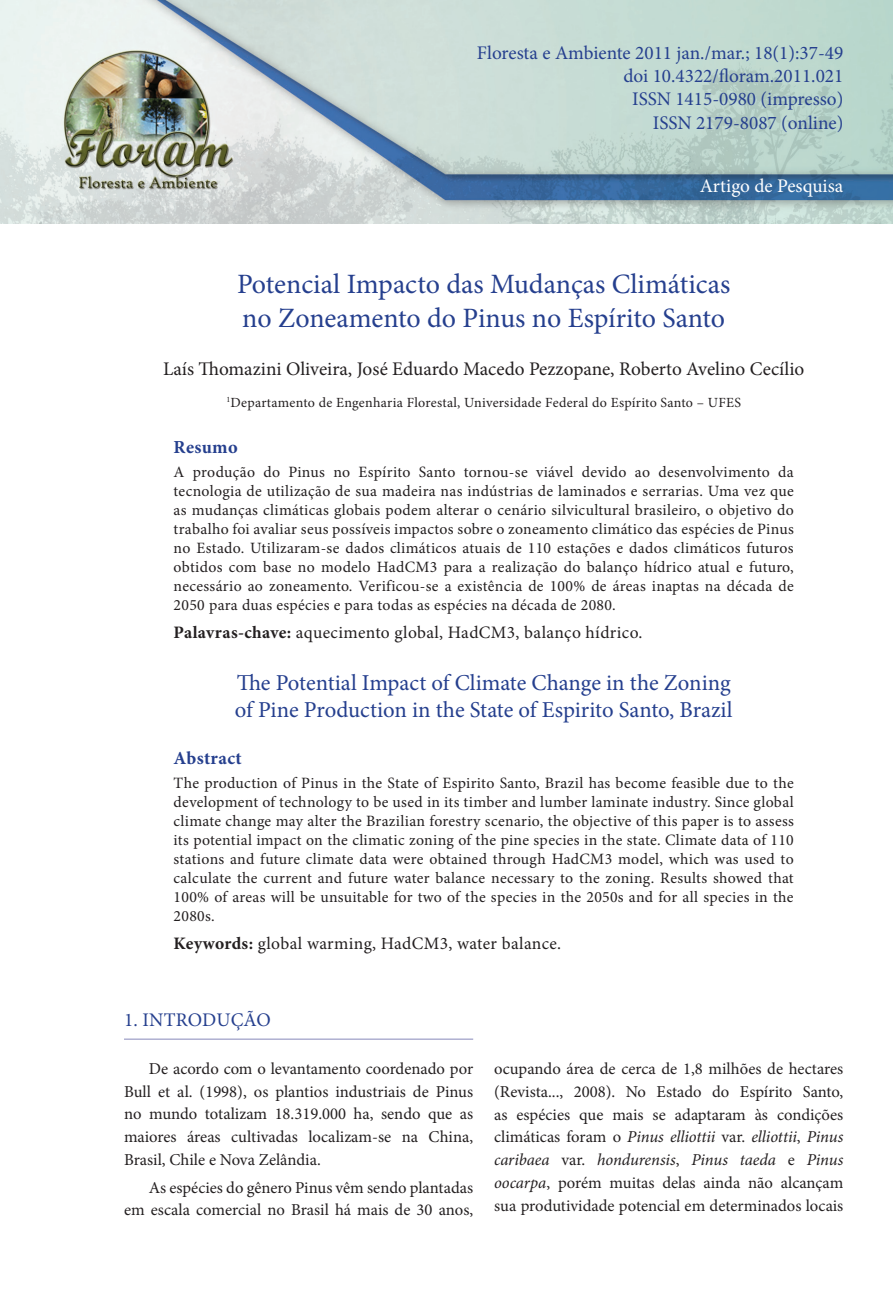
<style>
.page{position:relative;width:893px;height:1315px;background:#fff}
.page>*{position:absolute;margin:0;border:0;box-sizing:border-box;transform-origin:0 0}
.titulo_1o_idioma{font:28px/33.6px "Minion Pro";letter-spacing:-.005em;color:#253f8e}
.titulo_2o_idioma{font:22.75px/27.3px "Minion Pro";letter-spacing:-.005em;color:#253f8e}
.Cabeçalho{font:19.25px "Minion Pro";color:#253f8e}
.autores{font:19.25px "Minion Pro";color:#231f20}
.Corpo{font:19.25px "Minion Pro";color:#fff}
.Subtítulo_1º_nível{font:19.25px "Minion Pro";letter-spacing:.01em;color:#253f8e}
.Título_-_resumo{font:700 18.38px "Minion Pro";letter-spacing:.02em;color:#253f8e}
.Palavras-chave{font:17.5px "Minion Pro";letter-spacing:.02em;color:#231f20}
.Corpo-2{font:16.62px/22.8px "Minion Pro";color:#231f20;text-align:justify}
.Resumo{font:15.75px/18.9px "Minion Pro";letter-spacing:.02em;color:#231f20;text-align:justify}
.endereço{font:14px "Minion Pro";letter-spacing:.02em;color:#231f20}
.s1{font-weight:700}
.s2{font-style:italic}
</style>
<div class="page">
<img style="left:0;top:0;width:893px;height:223px">
<hr style="left:124px;top:1038px;width:349px;height:1px;background:#8688ba">
<p class="Cabeçalho" style="left:477px;top:40px;width:368px">Floresta e Ambiente 2011 jan./mar.; 18(1):37-49</p>
<p class="Cabeçalho" style="left:623px;top:63px;width:221px">doi 10.4322/floram.2011.021</p>
<p class="Cabeçalho" style="left:632px;top:86px;width:213px">ISSN 1415-0980 (impresso)</p>
<p class="Cabeçalho" style="left:653px;top:109px;width:192px">ISSN 2179-8087 (online)</p>
<p class="Corpo" style="left:700px;top:173px;width:145px">Artigo de Pesquisa</p>
<p class="titulo_1o_idioma" style="left:237px;top:268px;width:495px">Potencial Impacto das Mudanças Climáticas no Zoneamento do Pinus no Espírito Santo</p>
<p class="autores" style="left:163px;top:356px;width:643px">Laís Thomazini Oliveira, José Eduardo Macedo Pezzopane, Roberto Avelino Cecílio</p>
<p class="endereço" style="left:226px;top:393px;width:516px"><sup>1</sup>Departamento de Engenharia Florestal, Universidade Federal do Espírito Santo – UFES</p>
<p class="Título_-_resumo" style="left:174px;top:434px;width:66px">Resumo</p>
<p class="Resumo" style="left:174px;top:463px;width:622px">A produção do Pinus no Espírito Santo tornou-se viável devido ao desenvolvimento da tecnologia de utilização de sua madeira nas indústrias de laminados e serrarias. Uma vez que as mudanças climáticas globais podem alterar o cenário silvicultural brasileiro, o objetivo do trabalho foi avaliar seus possíveis impactos sobre o zoneamento climático das espécies de Pinus no Estado. Utilizaram-se dados climáticos atuais de 110 estações e dados climáticos futuros obtidos com base no modelo HadCM3 para a realização do balanço hídrico atual e futuro, necessário ao zoneamento. Verificou-se a existência de 100% de áreas inaptas na década de 2050 para duas espécies e para todas as espécies na década de 2080.</p>
<p class="Palavras-chave" style="left:174px;top:621px;width:470px"><span class="s1">Palavras-chave:</span> aquecimento global, HadCM3, balanço hídrico.</p>
<p class="titulo_2o_idioma" style="left:235px;top:669px;width:499px">The Potential Impact of Climate Change in the Zoning of Pine Production in the State of Espirito Santo, Brazil</p>
<p class="Título_-_resumo" style="left:174px;top:745px;width:70px">Abstract</p>
<p class="Resumo" style="left:174px;top:774px;width:622px">The production of Pinus in the State of Espirito Santo, Brazil has become feasible due to the development of technology to be used in its timber and lumber laminate industry. Since global climate change may alter the Brazilian forestry scenario, the objective of this paper is to assess its potential impact on the climatic zoning of the pine species in the state. Climate data of 110 stations and future climate data were obtained through HadCM3 model, which was used to calculate the current and future water balance necessary to the zoning. Results showed that 100% of areas will be unsuitable for two of the species in the 2050s and for all species in the 2080s.</p>
<p class="Palavras-chave" style="left:174px;top:931px;width:389px"><span class="s1">Keywords:</span> global warming, HadCM3, water balance.</p>
<p class="Subtítulo_1º_nível" style="left:124px;top:1007px;width:148px">1. INTRODUÇÃO</p>
<p class="Corpo-2" style="left:124px;top:1057px;width:351px;text-indent:25px">De acordo com o levantamento coordenado por Bull et al. (1998), os plantios industriais de Pinus no mundo totalizam 18.319.000 ha, sendo que as maiores áreas cultivadas localizam-se na China, Brasil, Chile e Nova Zelândia.</p>
<p class="Corpo-2" style="left:124px;top:1176px;width:351px;text-align:right">As espécies do gênero Pinus vêm sendo plantadas em escala comercial no Brasil há mais de 30 anos,</p>
<p class="Corpo-2" style="left:494px;top:1057px;width:351px">ocupando área de cerca de 1,8 milhões de hectares (Revista..., 2008). No Estado do Espírito Santo, as espécies que mais se adaptaram às condições climáticas foram o <span class="s2">Pinus elliottii</span> var. <span class="s2">elliottii</span>, <span class="s2">Pinus caribaea</span> var. <span class="s2">hondurensis</span>, <span class="s2">Pinus taeda</span> e <span class="s2">Pinus oocarpa</span>, porém muitas delas ainda não alcançam sua produtividade potencial em determinados locais</p>
</div>
